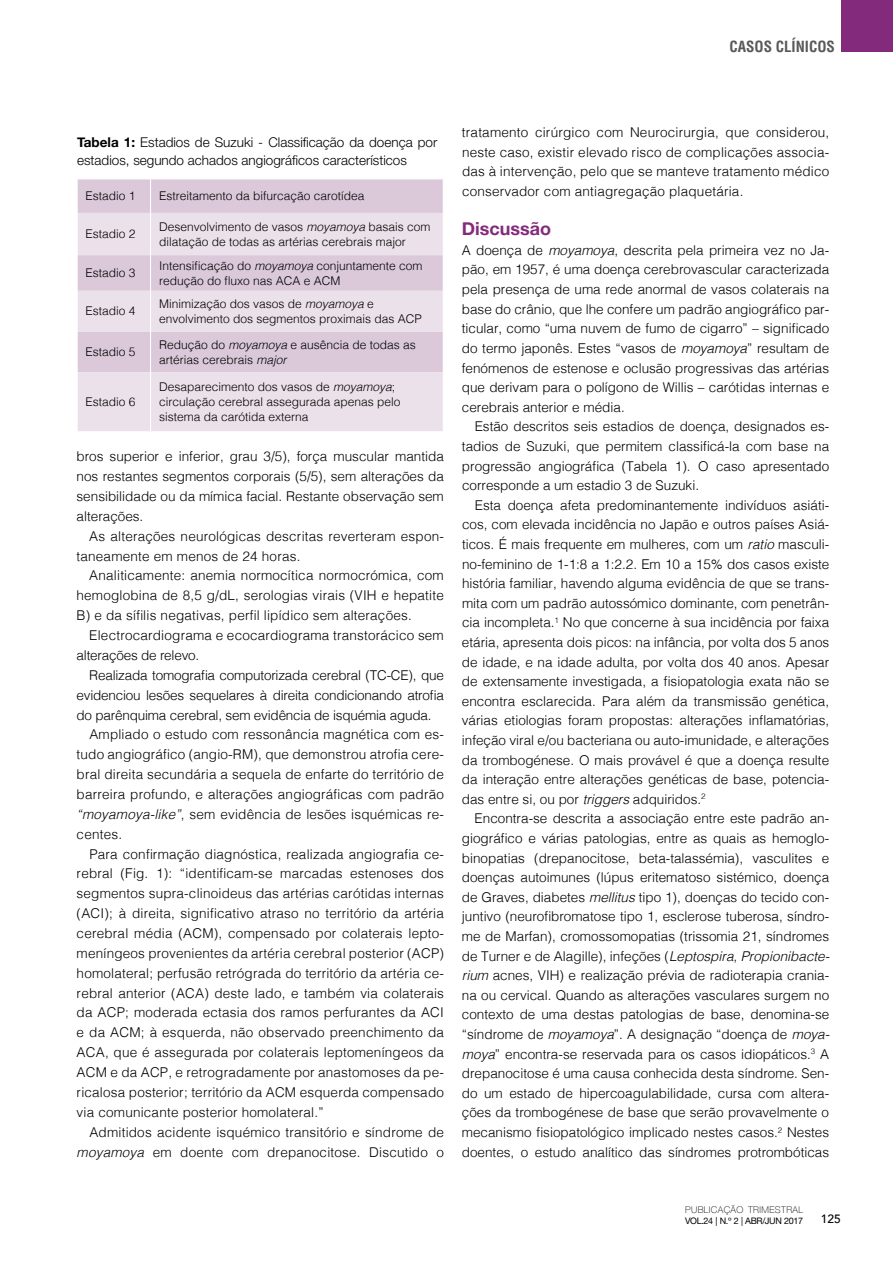
<style>
.page{position:relative;width:893px;height:1263px;background:#fff}
.page>*{position:absolute;margin:0;border:0;box-sizing:border-box;transform-origin:0 0}
.t1{font:700 18px "Helvetica Neue";color:#842a7c}
.t2{font:700 condensed 15px "Helvetica";color:#58595b}
.t3{font:300 13.5px/19.6px "Helvetica";letter-spacing:.015em;color:#000;text-align:justify}
.t4{font:300 13.5px "Helvetica";letter-spacing:-.015em;color:#000}
.t5{font:300 13.5px/18px "Helvetica Neue";color:#000}
.t6{font:300 12px/15px "Helvetica";color:#000}
.t7{font:500 12px "Avenir";color:#000}
.t8{font:100 9.3px "Helvetica Neue";letter-spacing:.04em;color:#000}
.t9{font:9px "Helvetica Neue";letter-spacing:-.04em;color:#000}
.s1{font-weight:700}
.s2{font-style:italic}
</style>
<div class="page">
<div style="left:842px;top:0;width:51px;height:52px;background:#842a7c"></div>
<div style="left:78px;top:179px;width:365px;height:34px;background:#dbc9da"></div>
<svg style="left:78px;top:213px;width:365px;height:218px;background:#e5d8e4"></svg>
<hr style="left:150px;top:179px;width:1px;height:34px;background:#fff">
<hr style="left:150px;top:255px;width:1px;height:36px;background:#fff">
<hr style="left:150px;top:372px;width:1px;height:59px;background:#fff">
<hr style="left:150px;top:213px;width:1px;height:42px;background:#fff">
<hr style="left:150px;top:291px;width:1px;height:40px;background:#fff">
<hr style="left:150px;top:331px;width:1px;height:41px;background:#fff">
<p class="t2" style="left:729px;top:37px;width:107px">CASOS CLÍNICOS</p>
<p class="t5" style="left:77px;top:132px;width:362px"><span class="s1">Tabela 1:</span> Estadios de Suzuki - Classificação da doença por estadios, segundo achados angiográficos característicos</p>
<p class="t6" style="left:86px;top:188px;width:52px">Estadio 1</p>
<p class="t6" style="left:159px;top:188px;width:207px">Estreitamento da bifurcação carotídea</p>
<p class="t6" style="left:86px;top:226px;width:52px">Estadio 2</p>
<p class="t6" style="left:159px;top:218px;width:273px">Desenvolvimento de vasos <span class="s2">moyamoya</span> basais com dilatação de todas as artérias cerebrais major</p>
<p class="t6" style="left:86px;top:265px;width:52px">Estadio 3</p>
<p class="t6" style="left:159px;top:257px;width:265px">Intensificação do <span class="s2">moyamoya</span> conjuntamente com redução do fluxo nas ACA e ACM</p>
<p class="t6" style="left:86px;top:303px;width:52px">Estadio 4</p>
<p class="t6" style="left:159px;top:295px;width:264px">Minimização dos vasos de <span class="s2">moyamoya</span> e envolvimento dos segmentos proximais das ACP</p>
<p class="t6" style="left:86px;top:344px;width:52px">Estadio 5</p>
<p class="t6" style="left:159px;top:336px;width:258px">Redução do <span class="s2">moyamoya</span> e ausência de todas as artérias cerebrais <span class="s2">major</span></p>
<p class="t6" style="left:86px;top:393px;width:52px">Estadio 6</p>
<p class="t6" style="left:159px;top:378px;width:243px">Desaparecimento dos vasos de <span class="s2">moyamoya</span>; circulação cerebral assegurada apenas pelo sistema da carótida externa</p>
<p class="t3" style="left:77px;top:446px;width:369px">bros superior e inferior, grau 3/5), força muscular mantida nos restantes segmentos corporais (5/5), sem alterações da sensibilidade ou da mímica facial. Restante observação sem alterações.</p>
<p class="t3" style="left:77px;top:525px;width:369px;text-indent:13px">As alterações neurológicas descritas reverteram espon&shy;taneamente em menos de 24 horas.</p>
<p class="t3" style="left:77px;top:565px;width:369px;text-indent:13px">Analiticamente: anemia normocítica normocrómica, com hemoglobina de 8,5 g/dL, serologias virais (VIH e hepatite B) e da sífilis negativas, perfil lipídico sem alterações.</p>
<p class="t3" style="left:77px;top:624px;width:369px;text-indent:13px">Electrocardiograma e ecocardiograma transtorácico sem alterações de relevo.</p>
<p class="t4" style="left:89px;top:663px;width:356px">Realizada tomografia computorizada cerebral (TC-CE), que</p>
<p class="t4" style="left:77px;top:683px;width:369px">evidenciou lesões sequelares à direita condicionando atrofia</p>
<p class="t4" style="left:77px;top:703px;width:356px">do parênquima cerebral, sem evidência de isquémia aguda.</p>
<p class="t3" style="left:89px;top:724px;width:356px">Ampliado o estudo com ressonância magnética com es-</p>
<p class="t3" style="left:77px;top:744px;width:369px">tudo angiográfico (angio-RM), que demonstrou atrofia cere-</p>
<p class="t3" style="left:77px;top:763px;width:369px">bral direita secundária a sequela de enfarte do território de</p>
<p class="t3" style="left:77px;top:783px;width:369px">barreira profundo, e alterações angiográficas com padrão</p>
<p class="t3" style="left:77px;top:803px;width:369px"><span class="s2">“moyamoya-like”</span>, sem evidência de lesões isquémicas re-</p>
<p class="t3" style="left:77px;top:823px;width:47px">centes.</p>
<p class="t3" style="left:89px;top:843px;width:356px">Para confirmação diagnóstica, realizada angiografia ce-</p>
<p class="t3" style="left:77px;top:863px;width:369px">rebral (Fig. 1): “identificam-se marcadas estenoses dos</p>
<p class="t3" style="left:77px;top:883px;width:369px">segmentos supra-clinoideus das artérias carótidas internas</p>
<p class="t3" style="left:77px;top:902px;width:369px">(ACI); à direita, significativo atraso no território da artéria</p>
<p class="t3" style="left:77px;top:922px;width:369px">cerebral média (ACM), compensado por colaterais lepto-</p>
<p class="t3" style="left:77px;top:942px;width:369px">meníngeos provenientes da artéria cerebral posterior (ACP)</p>
<p class="t3" style="left:77px;top:962px;width:369px">homolateral; perfusão retrógrada do território da artéria ce-</p>
<p class="t3" style="left:77px;top:982px;width:369px">rebral anterior (ACA) deste lado, e também via colaterais</p>
<p class="t3" style="left:77px;top:1002px;width:369px">da ACP; moderada ectasia dos ramos perfurantes da ACI</p>
<p class="t3" style="left:77px;top:1022px;width:369px">e da ACM; à esquerda, não observado preenchimento da</p>
<p class="t3" style="left:77px;top:1041px;width:369px">ACA, que é assegurada por colaterais leptomeníngeos da</p>
<p class="t3" style="left:77px;top:1061px;width:369px">ACM e da ACP, e retrogradamente por anastomoses da pe-</p>
<p class="t3" style="left:77px;top:1081px;width:369px">ricalosa posterior; território da ACM esquerda compensado</p>
<p class="t3" style="left:77px;top:1101px;width:249px">via comunicante posterior homolateral.”</p>
<p class="t3" style="left:89px;top:1121px;width:356px">Admitidos acidente isquémico transitório e síndrome de</p>
<p class="t3" style="left:77px;top:1141px;width:369px"><span class="s2">moyamoya</span> em doente com drepanocitose. Discutido o</p>
<p class="t3" style="left:462px;top:122px;width:369px">tratamento cirúrgico com Neurocirurgia, que considerou, neste caso, existir elevado risco de complicações associa&shy;das à intervenção, pelo que se manteve tratamento médico conservador com antiagregação plaquetária.</p>
<h1 class="t1" style="left:462px;top:218px;width:91px">Discussão</h1>
<p class="t3" style="left:462px;top:239px;width:369px">A doença de <span class="s2">moyamoya</span>, descrita pela primeira vez no Ja&shy;pão, em 1957, é uma doença cerebrovascular caracterizada pela presença de uma rede anormal de vasos colaterais na base do crânio, que lhe confere um padrão angiográfico par&shy;ticular, como “uma nuvem de fumo de cigarro” – significado do termo japonês. Estes “vasos de <span class="s2">moyamoya</span>” resultam de fenómenos de estenose e oclusão progressivas das artérias que derivam para o polígono de Willis – carótidas internas e cerebrais anterior e média.</p>
<p class="t3" style="left:462px;top:416px;width:369px;text-indent:13px">Estão descritos seis estadios de doença, designados es&shy;tadios de Suzuki, que permitem classificá-la com base na progressão angiográfica (Tabela 1). O caso apresentado corresponde a um estadio 3 de Suzuki.</p>
<p class="t3" style="left:462px;top:494px;width:369px;text-indent:13px">Esta doença afeta predominantemente indivíduos asiáti&shy;cos, com elevada incidência no Japão e outros países Asiá&shy;ticos. É mais frequente em mulheres, com um <span class="s2">ratio</span> masculi&shy;no-feminino de 1-1:8 a 1:2.2. Em 10 a 15% dos casos existe história familiar, havendo alguma evidência de que se trans&shy;mita com um padrão autossómico dominante, com penetrân&shy;cia incompleta.<sup>1</sup> No que concerne à sua incidência por faixa etária, apresenta dois picos: na infância, por volta dos 5 anos de idade, e na idade adulta, por volta dos 40 anos. Apesar de extensamente investigada, a fisiopatologia exata não se encontra esclarecida. Para além da transmissão genética, várias etiologias foram propostas: alterações inflamatórias, infeção viral e/ou bacteriana ou auto-imunidade, e alterações da trombogénese. O mais provável é que a doença resulte da interação entre alterações genéticas de base, potencia&shy;das entre si, ou por <span class="s2">triggers</span> adquiridos.<sup>2</sup></p>
<p class="t3" style="left:462px;top:808px;width:369px;text-indent:13px">Encontra-se descrita a associação entre este padrão an&shy;giográfico e várias patologias, entre as quais as hemoglo&shy;binopatias (drepanocitose, beta-talassémia), vasculites e doenças autoimunes (lúpus eritematoso sistémico, doença de Graves, diabetes <span class="s2">mellitus</span> tipo 1), doenças do tecido con&shy;juntivo (neurofibromatose tipo 1, esclerose tuberosa, síndro&shy;me de Marfan), cromossomopatias (trissomia 21, síndromes de Turner e de Alagille), infeções (<span class="s2">Leptospira</span>, <span class="s2">Propionibacte&shy;rium</span> acnes, VIH) e realização prévia de radioterapia crania&shy;na ou cervical. Quando as alterações vasculares surgem no contexto de uma destas patologias de base, denomina-se “síndrome de <span class="s2">moyamoya</span>”. A designação “doença de <span class="s2">moya&shy;moya</span>” encontra-se reservada para os casos idiopáticos.<sup>3</sup> A drepanocitose é uma causa conhecida desta síndrome. Sen&shy;do um estado de hipercoagulabilidade, cursa com altera&shy;ções da trombogénese de base que serão provavelmente o mecanismo fisiopatológico implicado nestes casos.<sup>2</sup> Nestes doentes, o estudo analítico das síndromes protrombóticas</p>
<p class="t8" style="left:685px;top:1205px;width:119px">PUBLICAÇÃO TRIMESTRAL</p>
<p class="t9" style="left:685px;top:1216px;width:119px">VOL.24 | N.º 2 | ABR/JUN 2017</p>
<p class="t7" style="left:821px;top:1208px;width:22px">125</p>
</div>
